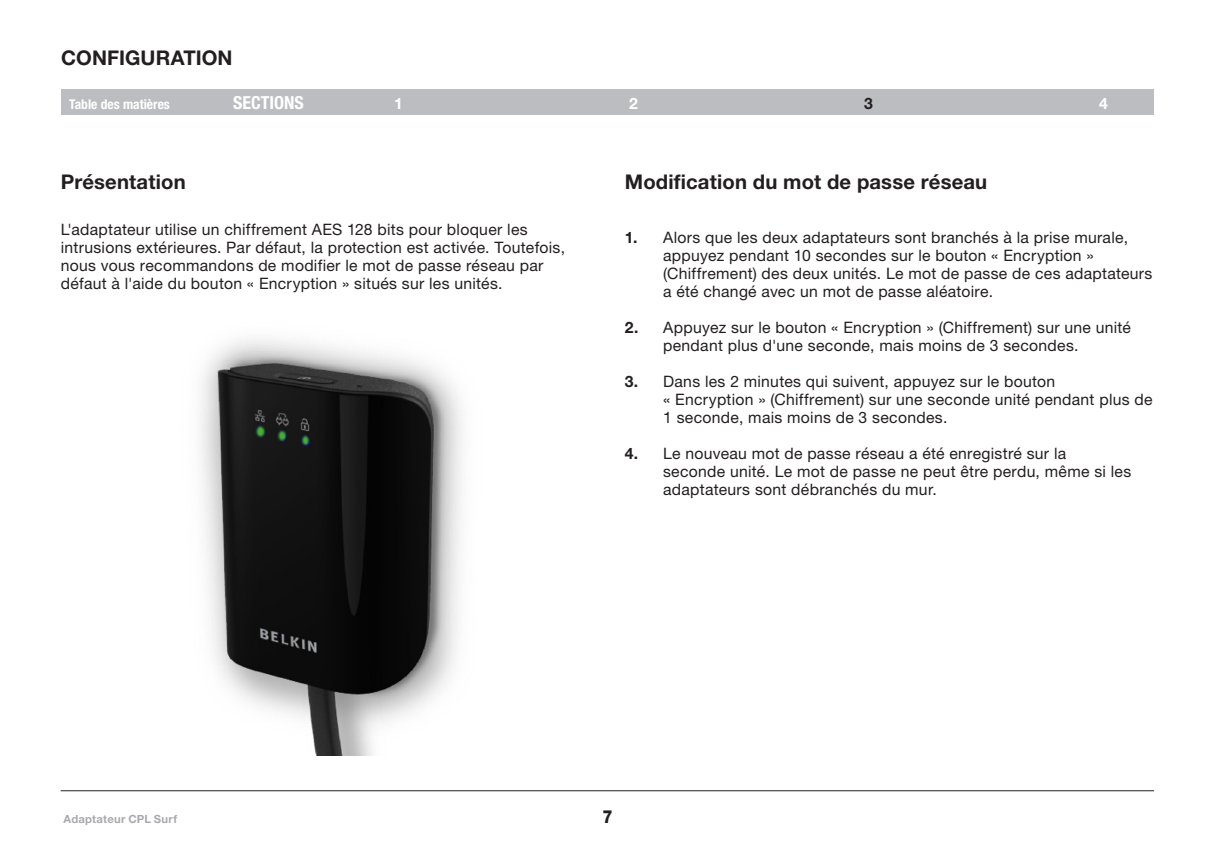
<style>
.page{position:relative;width:1215px;height:851px;background:#fff}
.page>*{position:absolute;margin:0;border:0;box-sizing:border-box;transform-origin:0 0}
.Headers{font:700 20.25px "Helvetica Neue LT Pro";letter-spacing:.01em;color:#231f20}
.t1{font:700 condensed 18px "Helvetica Neue LT Pro";color:#fff}
.t2{font:800 18px "Helvetica Neue LT Pro";color:#231f20;scale:.9 1}
.body_bullets{font:15.75px/18px "Helvetica Neue LT Pro";letter-spacing:.02em;color:#231f20}
.body_plain{font:15.75px/18px "Helvetica Neue LT Pro";letter-spacing:.02em;color:#231f20}
.t3{font:700 15.75px "Helvetica Neue LT Pro";color:#fff}
.t4{font:700 15.75px "Helvetica Neue LT Pro";color:#231f20}
.t5{font:700 condensed 13.5px "Helvetica Neue LT Pro";color:#fff}
.t6{font:700 11.25px "Helvetica Neue LT Pro";letter-spacing:.02em;color:#a8a9ad}
.s1{font-weight:700}
</style>
<div class="page">
<hr style="left:61px;top:790px;width:1093px;height:1px;background:#231f20">
<div style="left:61px;top:89px;width:1093px;height:26px;background:#bcbdc0"></div>
<img style="left:200px;top:339px;width:262px;height:416px">
<p class="Headers" style="left:61px;top:45px;width:72px">CON FIGUR</p>
<p class="Headers" style="left:171px;top:45px;width:38px">ATION</p>
<p class="t5" style="left:69px;top:96px;width:102px">Table des matières</p>
<p class="t1" style="left:233px;top:92px;width:72px">sections</p>
<p class="t3" style="left:394px;top:94px;width:10px">1</p>
<p class="t3" style="left:629px;top:94px;width:10px">2</p>
<p class="t3" style="left:1099px;top:94px;width:10px">4</p>
<p class="t4" style="left:864px;top:94px;width:10px">3</p>
<p class="Headers" style="left:61px;top:169px;width:126px">Présentation</p>
<p class="body_plain" style="left:61px;top:220px;width:506px">L'adaptateur utilise un chiffrement AES 128 bits pour bloquer les intrusions extérieures. Par défaut, la protection est activée. Toutefois, nous vous recommandons de modifier le mot de passe réseau par défaut à l'aide du bouton « Encryption » situés sur les unités.</p>
<p class="Headers" style="left:625px;top:169px;width:364px">Modification du mot de passe réseau</p>
<p class="body_bullets" style="left:663px;top:228px;width:491px;text-indent:-38px"><span class="s1">1.</span> Alors que les deux adaptateurs sont branchés à la prise murale, appuyez pendant 10 secondes sur le bouton « Encryption » (Chiffrement) des deux unités. Le mot de passe de ces adaptateurs a été changé avec un mot de passe aléatoire.</p>
<p class="body_bullets" style="left:663px;top:318px;width:469px;text-indent:-38px"><span class="s1">2.</span> Appuyez sur le bouton « Encryption » (Chiffrement) sur une unité pendant plus d'une seconde, mais moins de 3 secondes.</p>
<p class="body_bullets" style="left:663px;top:372px;width:491px;text-indent:-38px"><span class="s1">3.</span> Dans les 2 minutes qui suivent, appuyez sur le bouton<br>« Encryption » (Chiffrement) sur une seconde unité pendant plus de<br>1 seconde, mais moins de 3 secondes.</p>
<p class="body_bullets" style="left:663px;top:444px;width:470px;text-indent:-38px"><span class="s1">4.</span> Le nouveau mot de passe réseau a été enregistré sur la seconde unité. Le mot de passe ne peut être perdu, même si les adaptateurs sont débranchés du mur.</p>
<p class="t6" style="left:63px;top:812px;width:115px">Adaptateur CPL Surf</p>
<p class="t2" style="left:603px;top:805px;width:13px">7</p>
</div>
